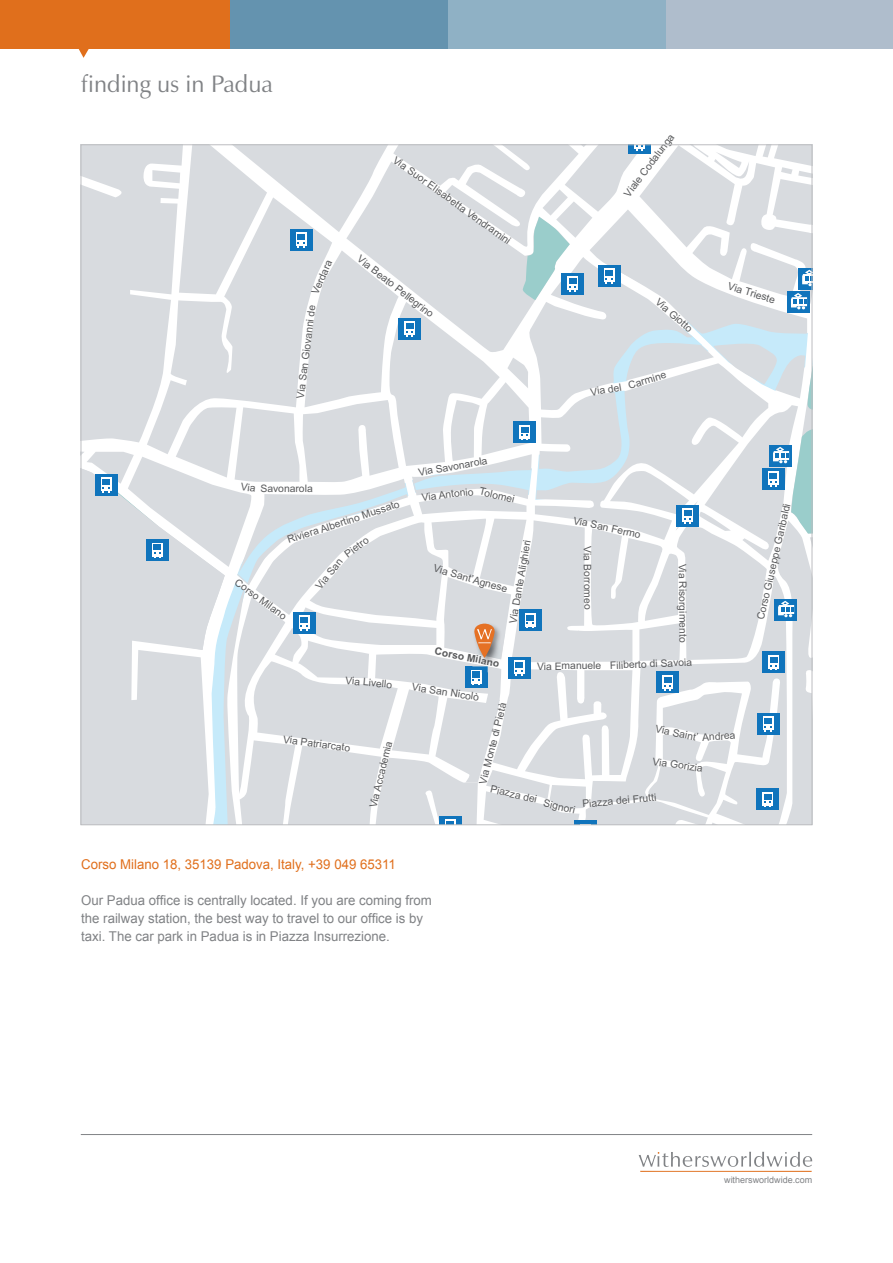
<style>
.page{position:relative;width:893px;height:1263px;background:#fff}
.page>*{position:absolute;margin:0;border:0;box-sizing:border-box;transform-origin:0 0}
.t1{font:24px "Zapf Humanist 601 BT";color:#808285}
.t2{font:13.5px/18px "Arial";color:#808285}
.t3{font:13.5px "Arial";color:#e06f1c}
.t4{font:10.35px "Arial";letter-spacing:-.005em;color:#58595b}
.t5{font:700 10.35px "Arial";color:#58595b}
.t6{font:9px "Arial";color:#808285}
.s1{color:#57595b}
.s2{color:#57585a}
</style>
<div class="page">
<svg style="left:639px;top:1152px;width:173px;height:20px"></svg>
<hr style="left:81px;top:1134px;width:731px;height:1px;background:#808285">
<div style="left:448px;top:0;width:218px;height:49px;background:#8fb1c5"></div>
<div style="left:229px;top:0;width:219px;height:49px;background:#6493af"></div>
<div style="left:666px;top:0;width:227px;height:49px;background:#afbdcc"></div>
<div style="left:0;top:0;width:229px;height:49px;background:#e06f1c"></div>
<svg style="left:78px;top:49px;width:11px;height:9px"></svg>
<svg style="left:81px;top:145px;width:731px;height:680px"></svg>
<h1 class="t1" style="left:81px;top:69px;width:193px">finding us in Padua</h1>
<p class="t4" style="left:309px;top:291px;width:38px;rotate:-66deg">Verdara</p>
<p class="t4" style="left:295px;top:397px;width:96px;rotate:-83deg">Via San Giovanni de</p>
<p class="t4" style="left:398px;top:154px;width:144px;rotate:36deg">Via Suor Elisabetta Vendramini</p>
<p class="t4" style="left:362px;top:253px;width:95px;rotate:38deg">Via Beato Pellegrino</p>
<p class="t4" style="left:417px;top:467px;width:71px;rotate:-10deg">Via Savonarola</p>
<p class="t4" style="left:261px;top:482px;width:54px;rotate:1deg">Savonarola</p>
<p class="t4" style="left:286px;top:534px;width:119px;rotate:-18deg">Riviera Albertino Mussato</p>
<p class="t4" style="left:342px;top:550px;width:29px;rotate:-36deg">Pietro</p>
<p class="t4" style="left:313px;top:584px;width:38px;rotate:-51deg">Via San</p>
<p class="t4" style="left:240px;top:576px;width:62px;rotate:36deg">Corso Milano</p>
<p class="t4" style="left:421px;top:491px;width:54px;rotate:-6deg">Via Antonio</p>
<p class="t4" style="left:481px;top:485px;width:37px;rotate:13deg">Tolomei</p>
<p class="t4" style="left:507px;top:622px;width:86px;rotate:-80deg">Via Dante Alighieri</p>
<p class="t4" style="left:435px;top:562px;width:78px;rotate:16deg">Via Sant’Agnese</p>
<p class="t4" style="left:622px;top:192px;width:77px;rotate:-53deg">Viale Codalunga</p>
<p class="t4" style="left:661px;top:296px;width:47px;rotate:41deg">Via Giotto</p>
<p class="t4" style="left:627px;top:380px;width:41px;rotate:-17deg">Carmine</p>
<p class="t4" style="left:590px;top:386px;width:33px;rotate:-9deg">Via del</p>
<p class="t4" style="left:575px;top:514px;width:70px;rotate:13deg">Via San Fermo</p>
<p class="t4" style="left:593px;top:546px;width:65px;rotate:89deg">Via Borromeo</p>
<p class="t4" style="left:688px;top:563px;width:80px;rotate:89deg">Via Risorgimento</p>
<p class="t5" style="left:436px;top:644px;width:67px;rotate:11deg">Corso <span class="s1">Mil</span><span class="s2">ano</span></p>
<p class="t4" style="left:537px;top:660px;width:66px">Via Emanuele</p>
<p class="t4" style="left:610px;top:659px;width:84px;rotate:-2deg">Filiberto di Savoia</p>
<p class="t4" style="left:730px;top:280px;width:50px;rotate:17deg">Via Trieste</p>
<p class="t4" style="left:755px;top:618px;width:121px;rotate:-77deg">Corso Giuseppe Garibaldi</p>
<p class="t4" style="left:346px;top:674px;width:48px;rotate:5deg">Via Livello</p>
<p class="t4" style="left:284px;top:733px;width:69px;rotate:7deg">Via Patriarcato</p>
<p class="t4" style="left:367px;top:806px;width:70px;rotate:-76deg">Via Accademia</p>
<p class="t4" style="left:413px;top:681px;width:69px;rotate:9deg">Via San Nicolò</p>
<p class="t4" style="left:477px;top:783px;width:85px;rotate:-76deg">Via Monte di Pietà</p>
<p class="t4" style="left:657px;top:723px;width:45px;rotate:12deg">Via Saint’</p>
<p class="t4" style="left:654px;top:755px;width:52px;rotate:8deg">Via Gorizia</p>
<p class="t4" style="left:702px;top:731px;width:35px;rotate:-3deg">Andrea</p>
<p class="t4" style="left:492px;top:783px;width:89px;rotate:13deg">Piazza dei Signori</p>
<p class="t4" style="left:582px;top:798px;width:76px;rotate:-5deg">Piazza dei Frutti</p>
<h2 class="t3" style="left:81px;top:855px;width:316px">Corso Milano 18, 35139 Padova, Italy, +39 049 65311</h2>
<h2 class="t2" style="left:81px;top:891px;width:352px">Our Padua office is centrally located. If you are coming from the railway station, the best way to travel to our office is by taxi. The car park in Padua is in Piazza Insurrezione.</h2>
<p class="t6" style="left:724px;top:1174px;width:90px">withersworldwide.com</p>
</div>
